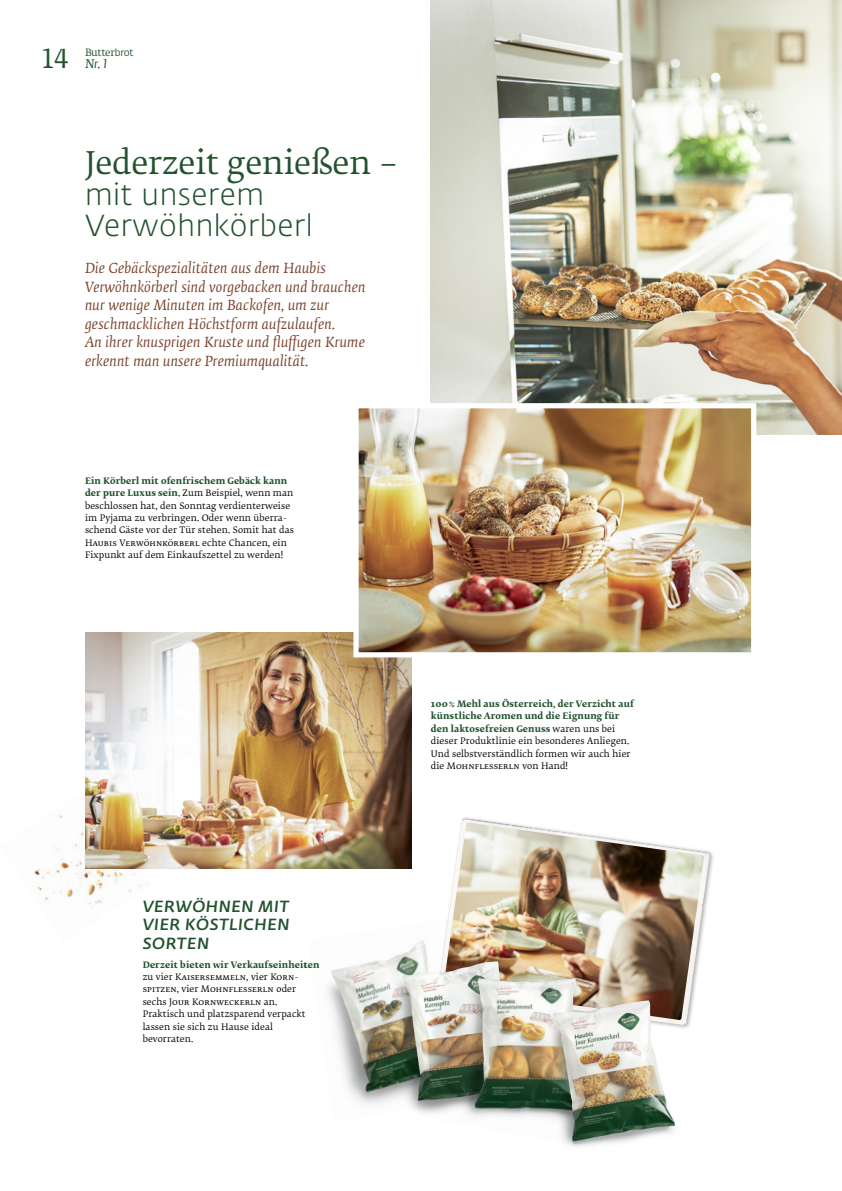
<style>
.page{position:relative;width:842px;height:1191px;background:#fff}
.page>*{position:absolute;margin:0;border:0;box-sizing:border-box;transform-origin:0 0}
.t1{font:31px "Fedra Serif B Pro";color:#22522e}
.t2{font:300 30px/31px "Fedra Sans Pro";letter-spacing:.02em;color:#22522e}
.t3{font:italic 500 16px/18.6px "Fedra Sans Pro";letter-spacing:.04em;color:#22522e;text-align:justify}
.t4{font:italic 13.8px/18.6px "Fedra Serif B Pro";letter-spacing:.015em;color:#7c4630}
.t5{font:italic 12px "Fedra Serif B Pro";color:#22522e}
.t6{font:10px "Fedra Serif B Pro";letter-spacing:-.035em;color:#22522e}
.t7{font:8.8px/12.4px "Fedra Serif B Pro";letter-spacing:.015em;color:#000}
.t8{font:700 8.8px "Fedra Serif B Pro";letter-spacing:.015em;color:#22522e}
.s1{font-family:"Fedra Sans Pro"}
.s2{font-style:normal;font-size:26px}
.s3{font-weight:700;color:#22522e}
</style>
<div class="page">
<img style="left:34px;top:814px;width:117px;height:105px">
<img style="left:85px;top:632px;width:326px;height:236px">
<img style="left:431px;top:0;width:411px;height:434px">
<img style="left:351px;top:400px;width:408px;height:260px">
<div style="left:436px;top:815px;width:279px;height:215px;background:#000;opacity:.3"></div>
<img style="left:438px;top:818px;width:25px;height:100px">
<img style="left:443px;top:822px;width:261px;height:198px">
<img style="left:327px;top:918px;width:153px;height:187px">
<img style="left:332px;top:940px;width:132px;height:152px">
<img style="left:380px;top:944px;width:149px;height:169px">
<img style="left:403px;top:961px;width:34px;height:139px">
<img style="left:437px;top:946px;width:171px;height:171px">
<img style="left:475px;top:978px;width:56px;height:132px">
<img style="left:531px;top:978px;width:149px;height:169px">
<img style="left:554px;top:1000px;width:121px;height:141px">
<p class="t6" style="left:85px;top:46px;width:50px">Butter <span class="s1">brot</span></p>
<h3 class="t5" style="left:42px;top:57px;width:67px"><span class="s2">14</span> Nr. 1</h3>
<h1 class="t1" style="left:85px;top:145px;width:315px">Jederzeit genießen –</h1>
<h2 class="t2" style="left:85px;top:178px;width:229px">mit unserem<br>Verwöhnkörberl</h2>
<p class="t4" style="left:85px;top:259px;width:282px">Die Gebäckspezialitäten aus dem Haubis Verwöhnkörberl sind vorgebacken und brauchen nur wenige Minuten im Backofen, um zur geschmacklichen Höchstform aufzulaufen.<br>An ihrer knusprigen Kruste und fluffigen Krume erkennt man unsere Premiumqualität.</p>
<p class="t7" style="left:85px;top:474px;width:210px"><span class="s3">Ein Körberl mit ofenfrischem Gebäck kann der pure Luxus sein.</span> Zum Beispiel, wenn man beschlossen hat, den Sonntag verdienterweise im Pyjama zu verbringen. Oder wenn überra&shy;schend Gäste vor der Tür stehen. Somit hat das Haubis Verwöhnkörberl echte Chancen, ein Fixpunkt auf dem Einkaufszettel zu werden!</p>
<h3 class="t3" style="left:143px;top:896px;width:148px">VERWÖHNEN MIT VIER KÖSTLICHEN SORTEN</h3>
<p class="t8" style="left:143px;top:959px;width:178px">Derzeit bieten wir Verkaufseinheiten</p>
<p class="t7" style="left:143px;top:970px;width:164px">zu vier Kaisersemmeln, vier Korn&shy;spitzen, vier Mohnflesserln oder sechs Jour Kornweckerln an.<br>Praktisch und platzsparend verpackt lassen sie sich zu Hause ideal bevorraten.</p>
<p class="t7" style="left:431px;top:698px;width:204px"><span class="s3">100% Mehl aus Österreich, der Verzicht auf künstliche Aromen und die Eignung für den laktosefreien Genuss</span> waren uns bei dieser Produktlinie ein besonderes Anliegen.<br>Und selbstverständlich formen wir auch hier die Mohnflesserln von Hand!</p>
</div>
